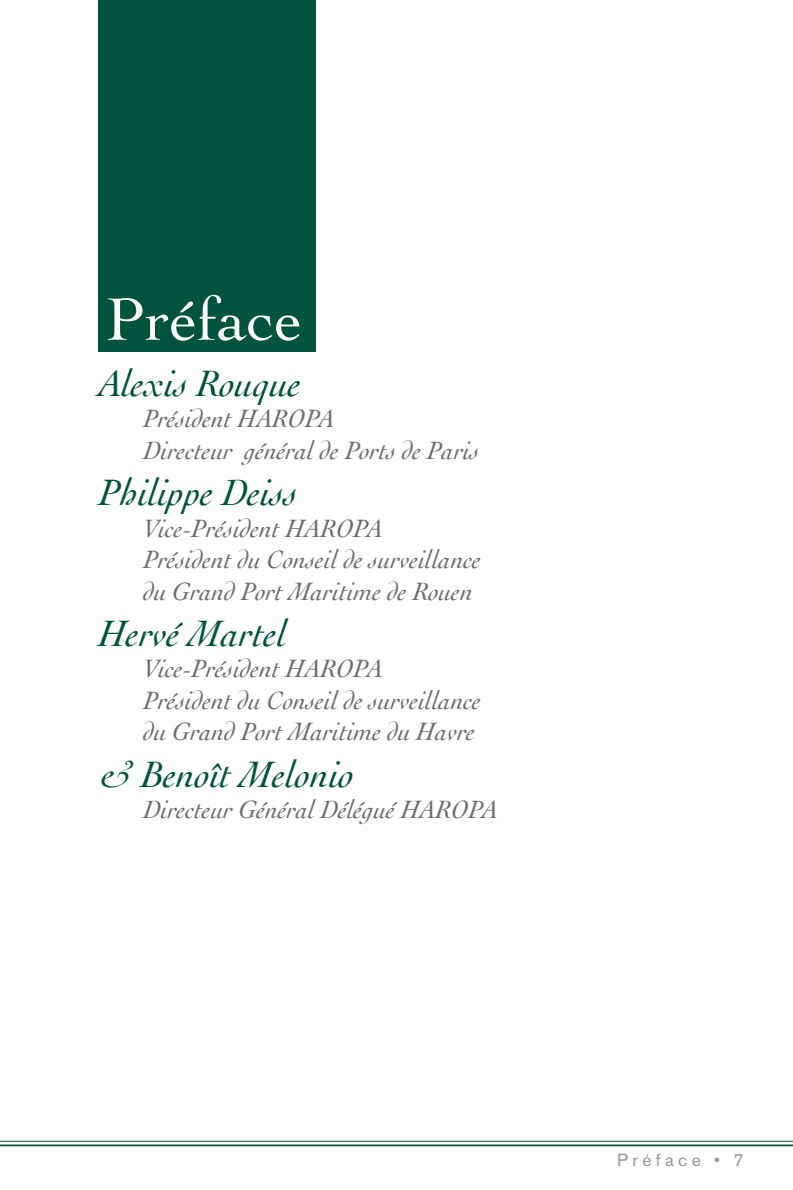
<style>
.page{position:relative;width:793px;height:1190px;background:#fff}
.page>*{position:absolute;margin:0;border:0;box-sizing:border-box;transform-origin:0 0}
.t1{font:63px "Cochin";color:#fff}
.t2{font:italic 38.5px "Cochin";color:#00543c}
.sous_auteur{font:italic 26.25px/31.5px "Cochin";color:#6c6d70}
.t3{font:17.5px "Akzidenz Grotesk BE";letter-spacing:.25em;color:#939598}
</style>
<div class="page">
<hr style="left:0;top:1140px;width:793px;height:1px;background:#00543c">
<hr style="left:0;top:1144px;width:793px;height:2px;background:#00543c">
<div style="left:99px;top:0;width:217px;height:352px;background:#00543c"></div>
<p class="t1" style="left:105px;top:283px;width:199px">Préface</p>
<p class="t2" style="left:99px;top:362px;width:204px">Alexis Rouque</p>
<p class="sous_auteur" style="left:143px;top:403px;width:193px">Président HAROPA</p>
<p class="sous_auteur" style="left:143px;top:434px;width:337px">Directeur général de Ports de Paris</p>
<p class="t2" style="left:99px;top:471px;width:200px">Philippe Deiss</p>
<p class="sous_auteur" style="left:143px;top:512px;width:241px">Vice-Président HAROPA</p>
<p class="sous_auteur" style="left:143px;top:544px;width:339px">Président du Conseil de surveillance du Grand Port Maritime de Rouen</p>
<p class="t2" style="left:99px;top:611px;width:190px">Hervé Martel</p>
<p class="sous_auteur" style="left:143px;top:653px;width:241px">Vice-Président HAROPA</p>
<p class="sous_auteur" style="left:143px;top:684px;width:339px">Président du Conseil de surveillance du Grand Port Maritime du Havre</p>
<p class="t2" style="left:99px;top:752px;width:257px">&amp; Benoît Melonio</p>
<p class="sous_auteur" style="left:143px;top:793px;width:356px">Directeur Général Délégué HAROPA</p>
<p class="t3" style="left:617px;top:1149px;width:128px">Préface • 7</p>
</div>
